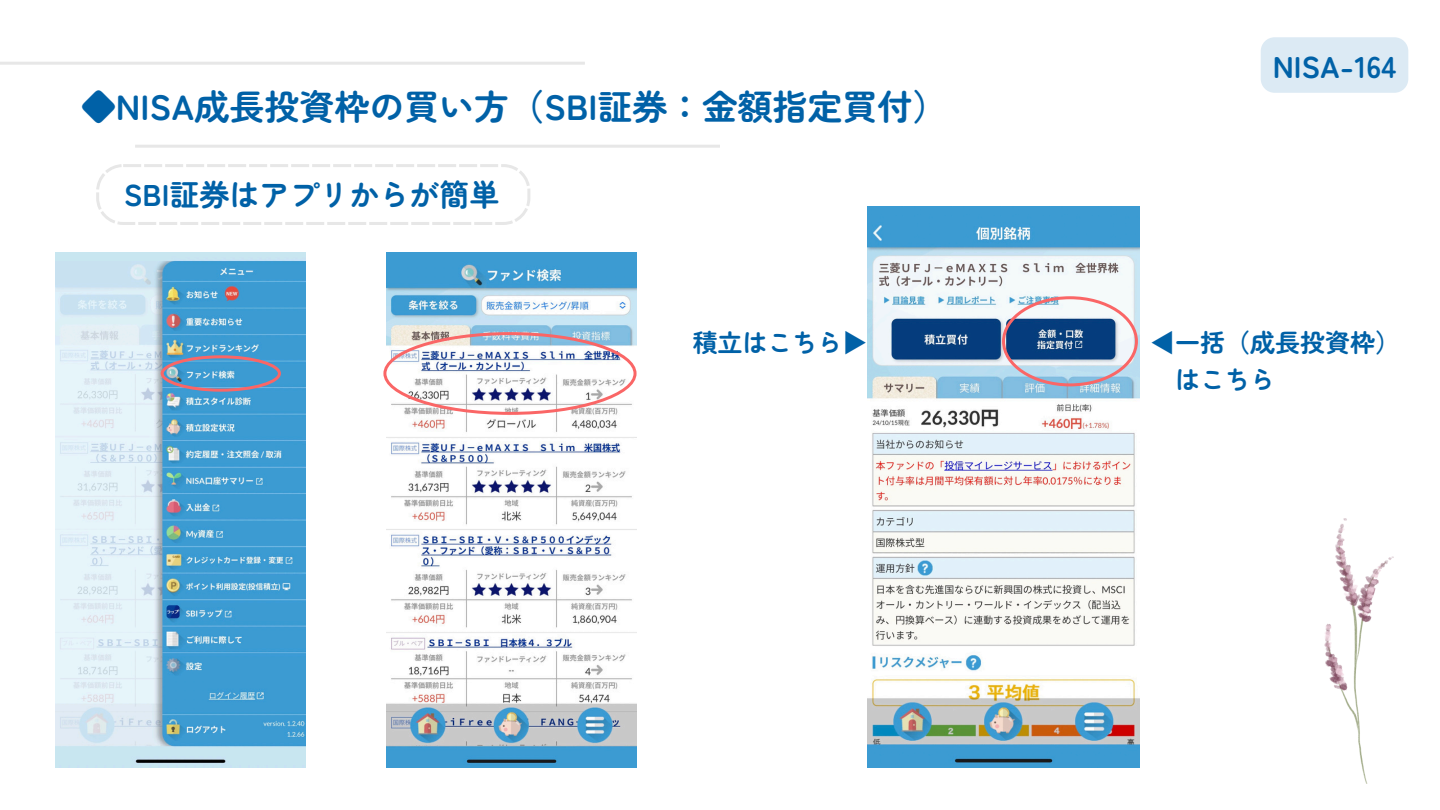
<style>
.page{position:relative;width:1440px;height:810px;background:#fff}
.page>*{position:absolute;margin:0;border:0;box-sizing:border-box;transform-origin:0 0}
.t1{font:700 35px "Zen Maru Gothic";color:#0061a7}
.t2{font:700 30px "Zen Maru Gothic";color:#0061a7}
.t3{font:700 25px "Zen Maru Gothic";color:#0061a7}
.s1{font-family:"Noto Sans CJ Ksc"}
</style>
<div class="page">
<img style="left:55px;top:253px;width:251px;height:514px">
<img style="left:868px;top:207px;width:271px;height:560px">
<img style="left:386px;top:253px;width:250px;height:514px">
<svg style="left:161px;top:355px;width:120px;height:37px;background:#6695bf"></svg>
<svg style="left:383px;top:332px;width:254px;height:83px"></svg>
<svg style="left:1002px;top:296px;width:136px;height:90px"></svg>
<img style="left:1325px;top:519px;width:68px;height:264px">
<hr style="left:135px;top:145px;width:585px;height:3px;background:#e7e7e7">
<hr style="left:0;top:62px;width:585px;height:3px;background:#e7e7e7">
<div style="left:1261px;top:37px;width:147px;height:56px;background:#dceaf4;border-radius:14px"></div>
<svg style="left:96px;top:164px;width:434px;height:61px"></svg>
<p class="t1" style="left:81px;top:79px;width:868px">◆NISA成長投資枠の買い方（SBI証券：金額指定買付）</p>
<p class="t2" style="left:124px;top:172px;width:377px">SBI証券はアプリからが簡単</p>
<p class="t2" style="left:1273px;top:43px;width:125px">NISA-164</p>
<p class="t3" style="left:693px;top:323px;width:176px">積立はこちら<span class="s1">▶</span></p>
<h1 class="t3" style="left:1150px;top:323px;width:251px"><span class="s1">◀</span>一括（成長投資枠）</h1>
<h2 class="t3" style="left:1175px;top:360px;width:101px">はこちら</h2>
</div>
